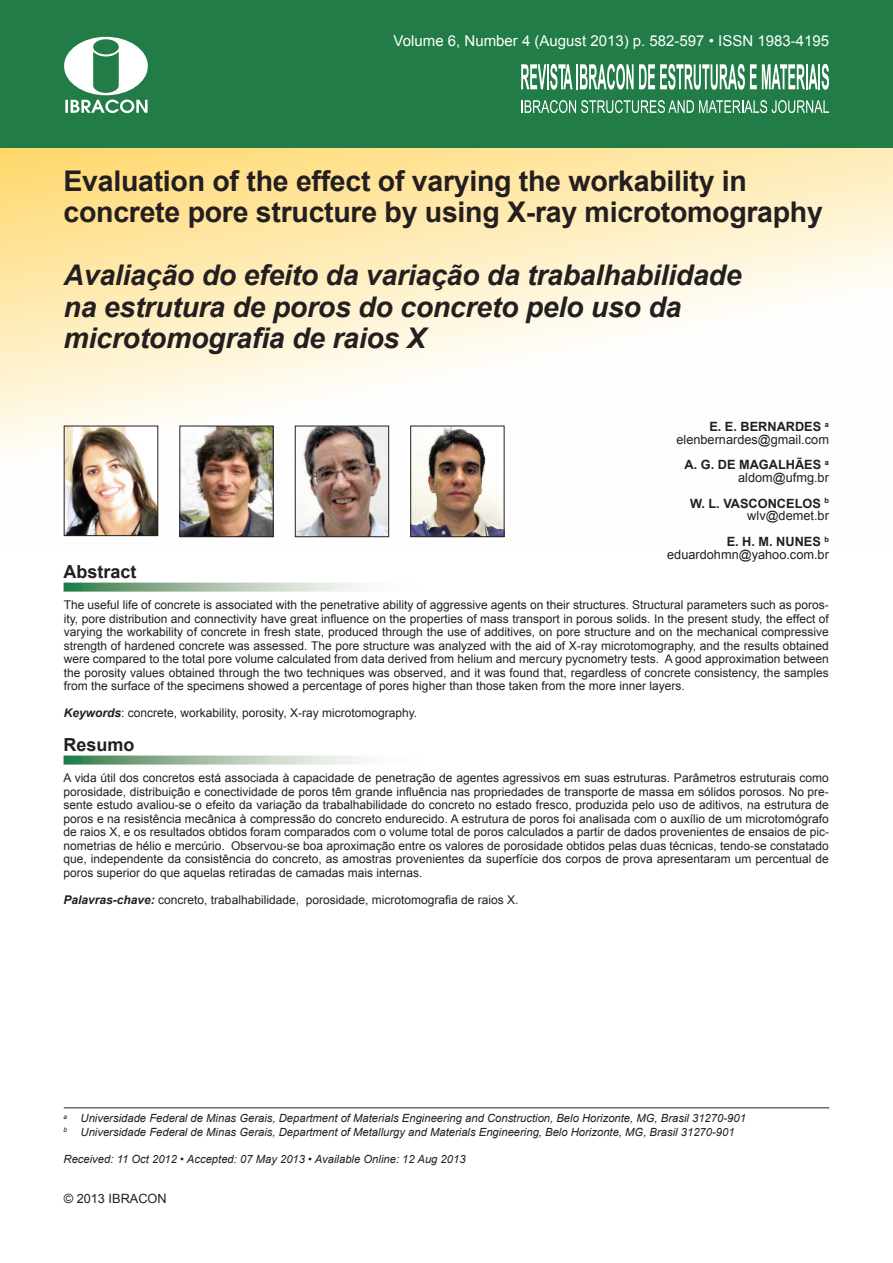
<style>
.page{position:relative;width:893px;height:1263px;background:#fff}
.page>*{position:absolute;margin:0;border:0;box-sizing:border-box;transform-origin:0 0}
.t1{font:italic 700 28.5px/31.5px "Arial";letter-spacing:-.01em;color:#231f20}
.t2{font:700 28.5px/31.5px "Arial";letter-spacing:-.01em;color:#231f20}
.t3{font:700 18px "Arial";color:#231f20}
.t4{font:15px "Arial";color:#fff}
.t5{font:12.75px/12.8px "Arial";color:#231f20;text-align:right}
.t6{font:700 12.75px/12.8px "Arial";color:#231f20;text-align:right}
.t7{font:12px/13.5px "Arial";color:#231f20;text-align:justify}
.t8{font:italic 11.25px/13.5px "Arial";color:#231f20}
.s1{font-weight:700}
.s2{font-weight:400}
.s3{font-weight:700;font-style:italic}
</style>
<div class="page">
<svg style="left:0;top:148px;width:893px;height:390px"></svg>
<div style="left:0;top:0;width:893px;height:148px;background:#217c47"></div>
<svg style="left:64px;top:37px;width:84px;height:76px"></svg>
<svg style="left:521px;top:64px;width:51px;height:26px"></svg>
<hr style="left:576px;top:64px;width:2px;height:25px;background:#fff">
<svg style="left:580px;top:64px;width:249px;height:26px"></svg>
<svg style="left:521px;top:100px;width:308px;height:13px"></svg>
<hr style="left:64px;top:1107px;width:765px;height:1px;background:#231f20">
<svg style="left:64px;top:583px;width:299px;height:9px;background:#a6c1aa"></svg>
<svg style="left:64px;top:755px;width:299px;height:9px;background:#a8c3ac"></svg>
<img style="left:66px;top:428px;width:90px;height:106px">
<div style="left:64px;top:426px;width:94px;height:110px;border:1px solid #231f20"></div>
<img style="left:181px;top:428px;width:91px;height:107px">
<div style="left:179px;top:426px;width:95px;height:111px;border:1px solid #231f20"></div>
<img style="left:297px;top:428px;width:90px;height:107px">
<div style="left:295px;top:426px;width:94px;height:111px;border:1px solid #231f20"></div>
<img style="left:412px;top:428px;width:90px;height:107px">
<div style="left:410px;top:426px;width:94px;height:111px;border:1px solid #231f20"></div>
<p class="t4" style="left:394px;top:31px;width:437px">Volume 6, Number 4 (August 2013) p. 582-597 • ISSN 1983-4195</p>
<h1 class="t2" style="left:64px;top:166px;width:761px">Evaluation of the effect of varying the workability in concrete pore structure by using X-ray microtomography</h1>
<h1 class="t1" style="left:64px;top:260px;width:679px">Avaliação do efeito da variação da trabalhabilidade na estrutura de poros do concreto pelo uso da microtomografia de raios X</h1>
<h2 class="t3" style="left:64px;top:560px;width:75px">Abstract</h2>
<p class="t5" style="left:676px;top:420px;width:154px"><span class="s1">E. E. BERNARDES</span> <sup>a </sup>elenbernardes@gmail.com</p>
<p class="t6" style="left:685px;top:459px;width:146px">A. G. DE MAGALHÃES <sup>a </sup><span class="s2">aldom@ufmg.br</span></p>
<p class="t6" style="left:690px;top:497px;width:140px">W. L. VASCONCELOS <sup>b </sup><span class="s2">wlv@demet.br</span></p>
<p class="t5" style="left:667px;top:535px;width:163px"><span class="s1">E. H. M. NUNES</span> <sup>b </sup>eduardohmn@yahoo.com.br</p>
<p class="t7" style="left:64px;top:599px;width:767px">The useful life of concrete is associated with the penetrative ability of aggressive agents on their structures. Structural parameters such as poros&shy;ity, pore distribution and connectivity have great influence on the properties of mass transport in porous solids. In the present study, the effect of varying the workability of concrete in fresh state, produced through the use of additives, on pore structure and on the mechanical compressive strength of hardened concrete was assessed. The pore structure was analyzed with the aid of X-ray microtomography, and the results obtained were compared to the total pore volume calculated from data derived from helium and mercury pycnometry tests. A good approximation between the porosity values obtained through the two techniques was observed, and it was found that, regardless of concrete consistency, the samples from the surface of the specimens showed a percentage of pores higher than those taken from the more inner layers.</p>
<p class="t7" style="left:64px;top:707px;width:355px"><span class="s3">Keywords</span>: concrete, workability, porosity, X-ray microtomography.</p>
<h2 class="t3" style="left:64px;top:733px;width:73px">Resumo</h2>
<p class="t7" style="left:64px;top:771px;width:767px">A vida útil dos concretos está associada à capacidade de penetração de agentes agressivos em suas estruturas. Parâmetros estruturais como porosidade, distribuição e conectividade de poros têm grande influência nas propriedades de transporte de massa em sólidos porosos. No pre&shy;sente estudo avaliou-se o efeito da variação da trabalhabilidade do concreto no estado fresco, produzida pelo uso de aditivos, na estrutura de poros e na resistência mecânica à compressão do concreto endurecido. A estrutura de poros foi analisada com o auxílio de um microtomógrafo de raios X, e os resultados obtidos foram comparados com o volume total de poros calculados a partir de dados provenientes de ensaios de pic&shy;nometrias de hélio e mercúrio. Observou-se boa aproximação entre os valores de porosidade obtidos pelas duas técnicas, tendo-se constatado que, independente da consistência do concreto, as amostras provenientes da superfície dos corpos de prova apresentaram um percentual de poros superior do que aquelas retiradas de camadas mais internas.</p>
<p class="t7" style="left:64px;top:893px;width:456px"><span class="s3">Palavras-chave:</span> concreto, trabalhabilidade, porosidade, microtomografia de raios X.</p>
<p class="t8" style="left:64px;top:1112px;width:684px"><sup>a</sup> Universidade Federal de Minas Gerais, Department of Materials Engineering and Construction, Belo Horizonte, MG, Brasil 31270-901 <sup>b</sup> Universidade Federal de Minas Gerais, Department of Metallurgy and Materials Engineering, Belo Horizonte, MG, Brasil 31270-901</p>
<p class="t8" style="left:64px;top:1152px;width:404px">Received: 11 Oct 2012 • Accepted: 07 May 2013 • Available Online: 12 Aug 2013</p>
<p class="t5" style="left:64px;top:1192px;width:104px">© 2013 IBRACON</p>
</div>
